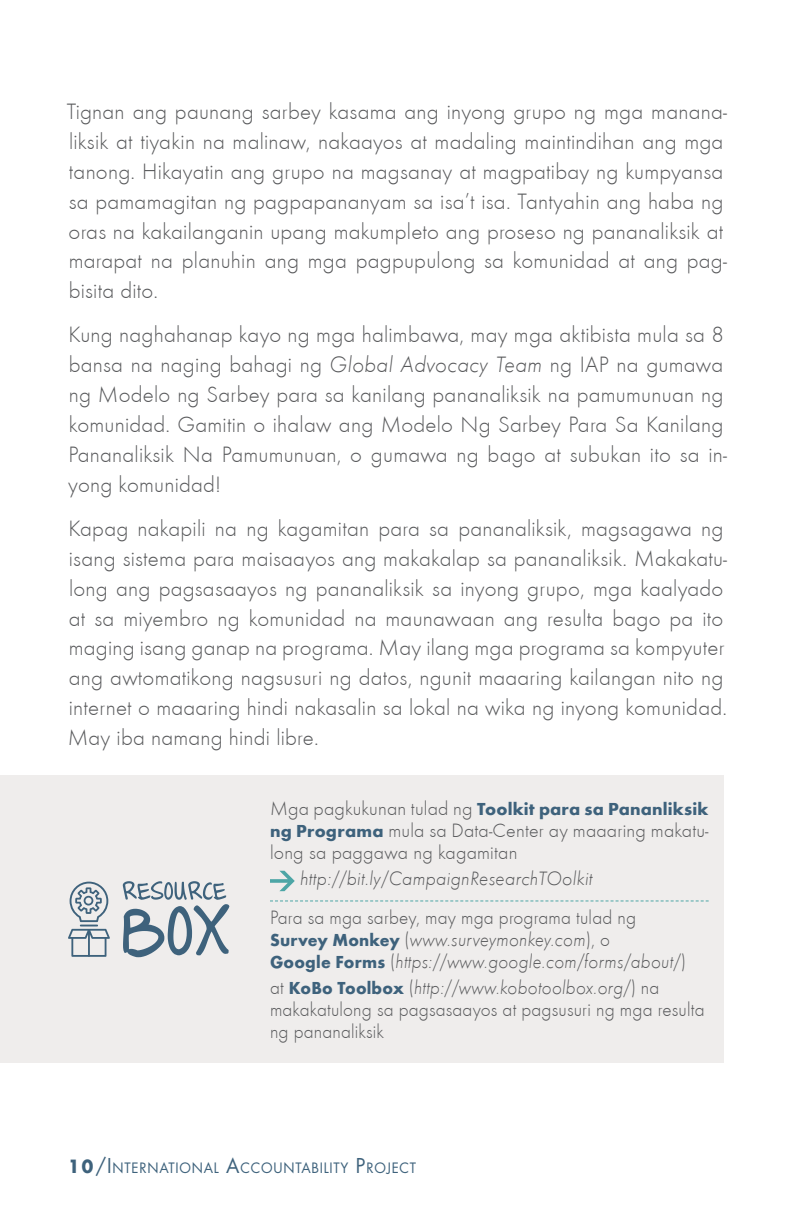
<style>
.page{position:relative;width:792px;height:1224px;background:#fff}
.page>*{position:absolute;margin:0;border:0;box-sizing:border-box;transform-origin:0 0}
.text_-_space_after{font:23px/29.8px "Futura T Light";letter-spacing:.01em;color:#57585a}
.ResBox_-_filetto{font:20px/22px "Futura T Ligh Obli";letter-spacing:.01em;color:#57585a;scale:.96 1}
.ResBox_-_filetto-2{font:20px/22px "Futura T Light";letter-spacing:.01em;color:#57585a;scale:.96 1}
.ResBox_-_simple{font:20px/22px "Futura T Light";letter-spacing:.01em;color:#57585a}
.ResBox_-_simple-2{font:20px "Futura T Ligh Obli";letter-spacing:.01em;color:#57585a}
.ResBox_-_simple-3{font:18px "Futura T Bold";letter-spacing:.01em;color:#3e627c}
.t1{font:14px "Futura";letter-spacing:.055em;color:#3e627c;scale:.96 1}
.s1{font-family:"Futura T Ligh Obli"}
.s2{font-family:"Futura T Light";font-size:20px;color:#57585a}
.s3{font-family:"Futura T Bold";font-size:18px;color:#3e627c}
.s4{font-family:"Futura T Light"}
.s5{font-family:"Futura T Bold";font-size:20px}
.s6{font-size:20px}
</style>
<div class="page">
<div style="left:0;top:775px;width:724px;height:288px;background:#efedec"></div>
<svg style="left:123px;top:881px;width:106px;height:76px"></svg>
<svg style="left:68px;top:882px;width:42px;height:75px"></svg>
<svg style="left:270px;top:900px;width:439px;height:1px"></svg>
<svg style="left:270px;top:871px;width:25px;height:20px"></svg>
<hr style="left:791px;top:0;width:1px;height:340px;background:#3e627c">
<p class="text_-_space_after" style="left:67px;top:97px;width:661px">Tignan ang paunang sarbey kasama ang inyong grupo ng mga manana&shy;liksik at tiyakin na malinaw, nakaayos at madaling maintindihan ang mga tanong. Hikayatin ang grupo na magsanay at magpatibay ng kumpyansa sa pamamagitan ng pagpapananyam sa isa’t isa. Tantyahin ang haba ng oras na kakailanganin upang makumpleto ang proseso ng pananaliksik at marapat na planuhin ang mga pagpupulong sa komunidad at ang pag&shy;bisita dito.</p>
<p class="text_-_space_after" style="left:68px;top:320px;width:660px">Kung naghahanap kayo ng mga halimbawa, may mga aktibista mula sa 8 bansa na naging bahagi ng <span class="s1">Global Advocacy Team</span> ng IAP na gumawa ng Modelo ng Sarbey para sa kanilang pananaliksik na pamumunuan ng komunidad. Gamitin o ihalaw ang Modelo Ng Sarbey Para Sa Kanilang Pananaliksik Na Pamumunuan, o gumawa ng bago at subukan ito sa in&shy;yong komunidad!</p>
<p class="text_-_space_after" style="left:68px;top:514px;width:661px">Kapag nakapili na ng kagamitan para sa pananaliksik, magsagawa ng isang sistema para maisaayos ang makakalap sa pananaliksik. Makakatu&shy;long ang pagsasaayos ng pananaliksik sa inyong grupo, mga kaalyado at sa miyembro ng komunidad na maunawaan ang resulta bago pa ito maging isang ganap na programa. May ilang mga programa sa kompyuter ang awtomatikong nagsusuri ng datos, ngunit maaaring kailangan nito ng internet o maaaring hindi nakasalin sa lokal na wika ng inyong komunidad.<br>May iba namang hindi libre.</p>
<p class="ResBox_-_simple-3" style="left:270px;top:799px;width:440px"><span class="s2">Mga pagkukunan tulad ng</span> Toolkit para sa Pananliksik</p>
<p class="ResBox_-_simple" style="left:270px;top:820px;width:440px"><span class="s3">ng Programa</span> mula sa Data-Center ay maaaring makatu&shy;long sa paggawa ng kagamitan</p>
<p class="ResBox_-_simple-2" style="left:300px;top:868px;width:294px">http://bit.ly/CampaignResearchTOolkit</p>
<p class="ResBox_-_filetto" style="left:270px;top:907px;width:435px"><span class="s4">Para sa mga sarbey, may mga programa tulad ng<br></span><span class="s3">Survey Monkey</span> <span class="s4">(</span>www.surveymonkey.com<span class="s4">), o<br></span><span class="s3">Google Forms</span> <span class="s4">(</span>https://www.google.com/forms/about/<span class="s4">)</span></p>
<p class="ResBox_-_filetto-2" style="left:270px;top:976px;width:454px">at <span class="s3">KoBo Toolbox</span> (<span class="s1">http://www.kobotoolbox.org/</span>) na makakatulong sa pagsasaayos at pagsusuri ng mga resulta ng pananaliksik</p>
<p class="t1" style="left:68px;top:1158px;width:364px"><span class="s5">10</span><span class="s6">/I</span> NTERNATIONAL <span class="s6">A</span>CCOUNTABILITY <span class="s6">P</span>ROJECT</p>
</div>
